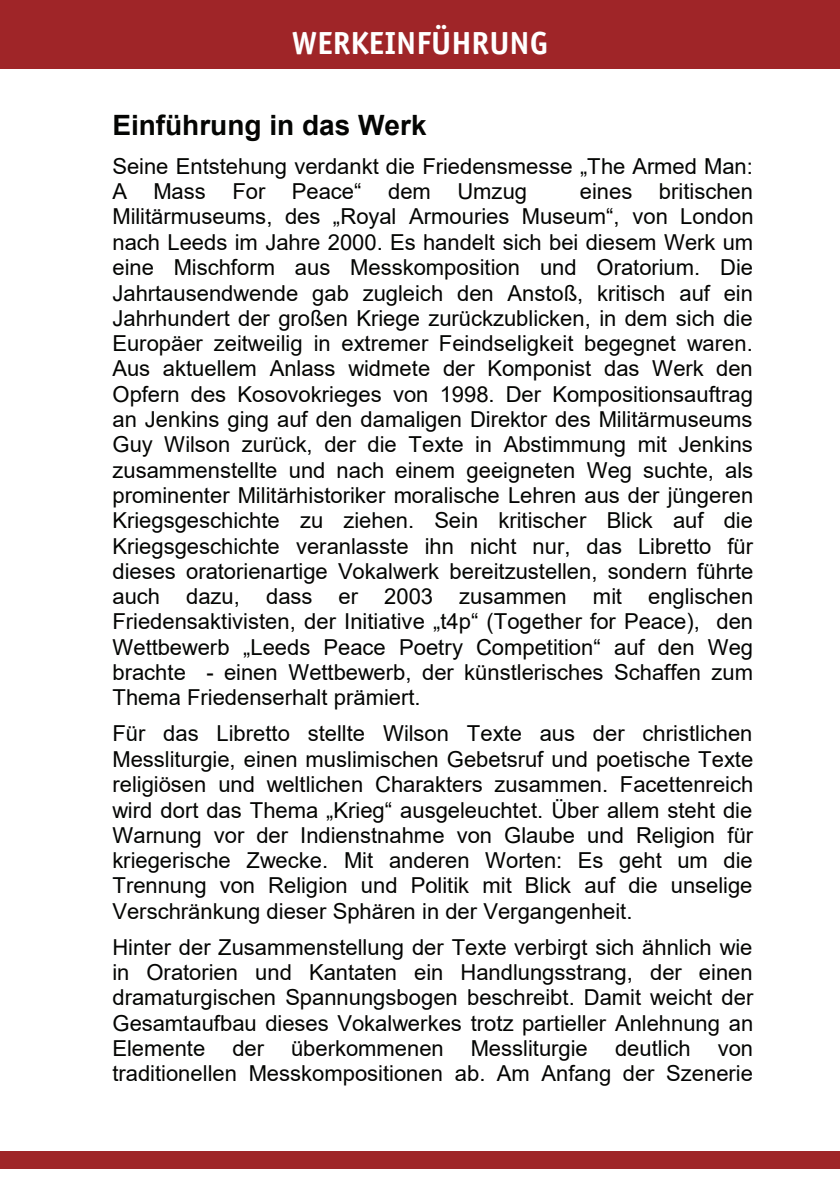
<style>
.page{position:relative;width:840px;height:1191px;background:#fff}
.page>*{position:absolute;margin:0;border:0;box-sizing:border-box;transform-origin:0 0}
.t1{font:700 32px "Officina Sans";color:#fff}
.t2{font:700 28px "Arial";color:#040503}
.t3{font:22px/25.4px "Arial";color:#040503;text-align:justify}
</style>
<div class="page">
<div style="left:0;top:0;width:839px;height:68px;background:#9f2528"></div>
<div style="left:0;top:1151px;width:839px;height:17px;background:#9f2528"></div>
<h1 class="t1" style="left:292px;top:23px;width:258px">WERKEINFÜHRUNG</h1>
<p class="t2" style="left:112px;top:115px;width:315px">Einführung in das Werk</p>
<p class="t3" style="left:112px;top:154px;width:641px">Seine Entstehung verdankt die Friedensmesse „The Armed Man:<br>A Mass For Peace“ dem Umzug</p>
<p class="t3" style="left:112px;top:179px;width:642px;text-indent:467px">eines britischen Militärmuseums, des „Royal Armouries Museum“, von London nach Leeds im Jahre 2000. Es handelt sich bei diesem Werk um eine Mischform aus Messkomposition und Oratorium. Die Jahrtausendwende gab zugleich den Anstoß, kritisch auf ein Jahrhundert der großen Kriege zurückzublicken, in dem sich die Europäer zeitweilig in extremer Feindseligkeit begegnet waren.<br>Aus aktuellem Anlass widmete der Komponist das Werk den Opfern des Kosovokrieges von 1998. Der Kompositionsauftrag an Jenkins ging auf den damaligen Direktor des Militärmuseums Guy Wilson zurück, der die Texte in Abstimmung mit Jenkins zusammenstellte und nach einem geeigneten Weg suchte, als prominenter Militärhistoriker moralische Lehren aus der jüngeren Kriegsgeschichte zu ziehen. Sein kritischer Blick auf die Kriegsgeschichte veranlasste ihn nicht nur, das Libretto für dieses oratorienartige Vokalwerk bereitzustellen, sondern führte auch dazu, dass er 2003 zusammen mit englischen Friedensaktivisten, der Initiative „t4p“ (Together for Peace), den Wettbewerb „Leeds Peace Poetry Competition“ auf den Weg brachte - einen Wettbewerb, der künstlerisches Schaffen zum Thema Friedenserhalt prämiert.</p>
<p class="t3" style="left:112px;top:721px;width:642px">Für das Libretto stellte Wilson Texte aus der christlichen Messliturgie, einen muslimischen Gebetsruf und poetische Texte religiösen und weltlichen Charakters zusammen. Facettenreich wird dort das Thema „Krieg“ ausgeleuchtet. Über allem steht die Warnung vor der Indienstnahme von Glaube und Religion für kriegerische Zwecke. Mit anderen Worten: Es geht um die Trennung von Religion und Politik mit Blick auf die unselige Verschränkung dieser Sphären in der Vergangenheit.</p>
<p class="t3" style="left:112px;top:935px;width:642px">Hinter der Zusammenstellung der Texte verbirgt sich ähnlich wie in Oratorien und Kantaten ein Handlungsstrang, der einen dramaturgischen Spannungsbogen beschreibt. Damit weicht der Gesamtaufbau dieses Vokalwerkes trotz partieller Anlehnung an Elemente der überkommenen Messliturgie deutlich von traditionellen Messkompositionen ab. Am Anfang der Szenerie</p>
</div>
